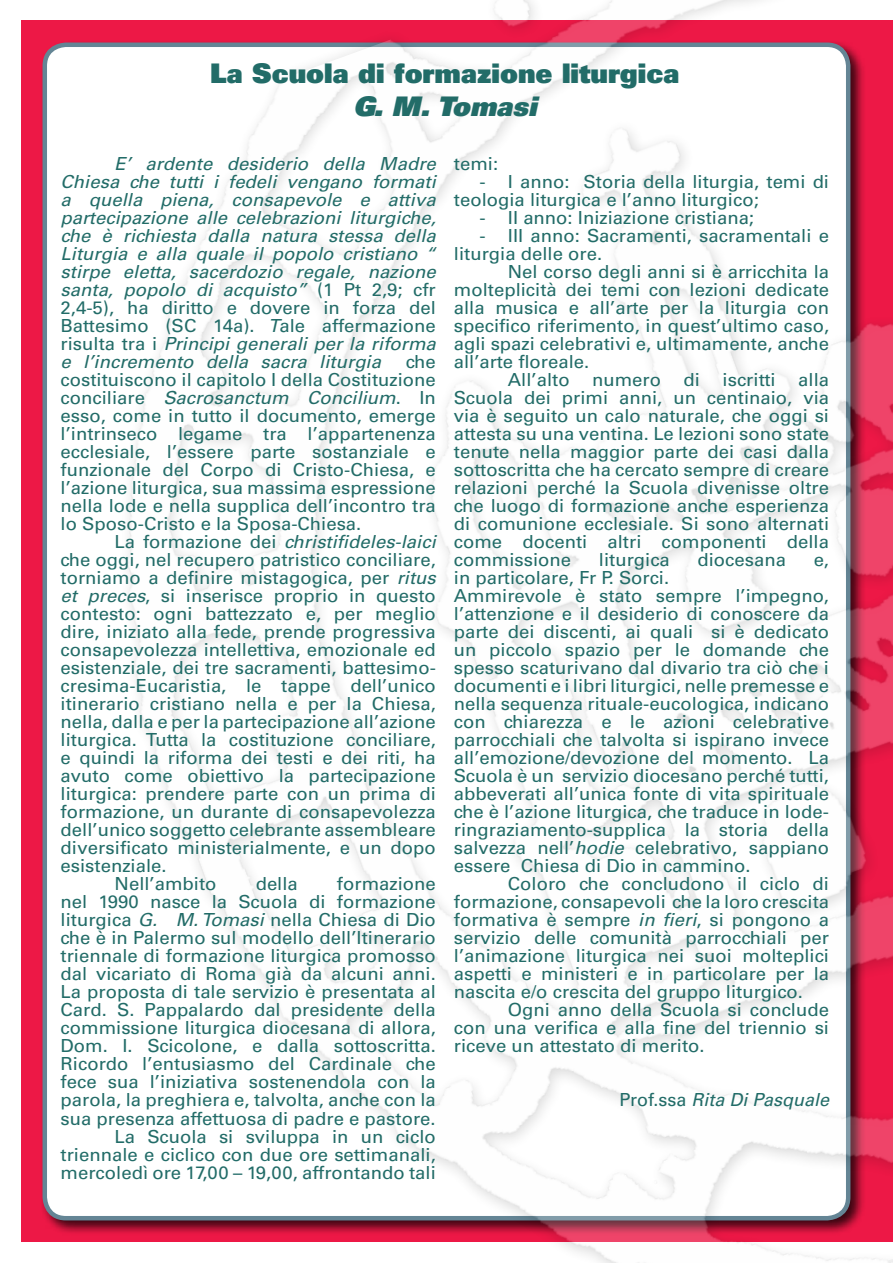
<style>
.page{position:relative;width:893px;height:1263px;background:#fff}
.page>*{position:absolute;margin:0;border:0;box-sizing:border-box;transform-origin:0 0}
.t1{font:27px "Univers LT Std X Black";color:#226c68}
.t2{font:27px "Univers LT Std X Black Obl";color:#226c68}
.t3{font:18px/18px "Univers LT Std";color:#226c68}
.t4{font:italic 18px/18px "Univers LT Std";color:#226c68;text-align:justify}
.s1{font-style:normal}
.s2{font-style:italic}
</style>
<div class="page">
<img style="left:21px;top:0;width:872px;height:1263px">
<h1 class="t1" style="left:210px;top:56px;width:471px">La Scuola di formazione liturgica</h1>
<h1 class="t2" style="left:353px;top:88px;width:185px">G. M. Tomasi</h1>
<p class="t4" style="left:61px;top:155px;width:377px;text-indent:54px">E’ ardente desiderio della Madre Chiesa che tutti i fedeli vengano formati a quella piena, consapevole e attiva partecipazione alle celebrazioni liturgiche, che è richiesta dalla natura stessa della Liturgia e alla quale il popolo cristiano “ stirpe eletta, sacerdozio regale, nazione santa, popolo di acquisto” <span class="s1">(1 Pt 2,9; cfr 2,4-5), ha diritto e dovere in forza del Battesimo (SC 14a).</span> T<span class="s1">ale affermazione risulta tra i</span> Principi generali per la riforma e l’incremento della sacra liturgia</p>
<p class="t3" style="left:61px;top:353px;width:377px;text-indent:345px">che costituiscono il capitolo I della Costituzione conciliare <span class="s2">Sacrosanctum Concilium</span>. In esso, come in tutto il documento, emerge l’intrinseco legame tra l’appartenenza ecclesiale, l’essere parte sostanziale e funzionale del Corpo di Cristo-Chiesa, e l’azione liturgica, sua massima espressione nella lode e nella supplica dell’incontro tra lo Sposo-Cristo e la Sposa-Chiesa.<br>L</p>
<p class="t4" style="left:125px;top:533px;width:312px"><span class="s1">a formazione dei</span> christifideles-laici</p>
<p class="t3" style="left:61px;top:551px;width:377px">che oggi, nel recupero patristico conciliare,</p>
<p class="t3" style="left:61px;top:569px;width:377px">torniamo a definire mistagogica, per <span class="s2">ritus</span></p>
<p class="t3" style="left:61px;top:587px;width:377px"><span class="s2">et preces</span>, si inserisce proprio in questo</p>
<p class="t3" style="left:61px;top:605px;width:377px">contesto: ogni battezzato e, per meglio</p>
<p class="t3" style="left:61px;top:623px;width:377px">dire, iniziato alla fede, prende progressiva</p>
<p class="t3" style="left:61px;top:641px;width:377px">consapevolezza intellettiva, emozionale ed</p>
<p class="t3" style="left:61px;top:659px;width:377px">esistenziale, dei tre sacramenti, battesimo-</p>
<p class="t3" style="left:61px;top:677px;width:377px">cresima-Eucaristia, le tappe dell’unico</p>
<p class="t3" style="left:61px;top:695px;width:377px">itinerario cristiano nella e per la Chiesa,</p>
<p class="t3" style="left:61px;top:713px;width:377px">nella, dalla e per la partecipazione all’azione</p>
<p class="t3" style="left:61px;top:731px;width:377px">liturgica. Tutta la costituzione conciliare,</p>
<p class="t3" style="left:61px;top:749px;width:377px">e quindi la riforma dei testi e dei riti, ha</p>
<p class="t3" style="left:61px;top:767px;width:377px">avuto come obiettivo la partecipazione</p>
<p class="t3" style="left:61px;top:785px;width:377px">liturgica: prendere parte con un prima di</p>
<p class="t3" style="left:61px;top:803px;width:377px">formazione, un durante di consapevolezza</p>
<p class="t3" style="left:61px;top:821px;width:377px">dell’unico soggetto celebrante assembleare</p>
<p class="t3" style="left:61px;top:839px;width:377px">diversificato ministerialmente, e un dopo</p>
<p class="t3" style="left:61px;top:857px;width:108px">esistenziale.</p>
<p class="t3" style="left:115px;top:875px;width:103px">Nell’ambito</p>
<p class="t3" style="left:256px;top:875px;width:44px">della</p>
<p class="t3" style="left:61px;top:875px;width:377px;text-align:justify;text-indent:276px">formazione nel 1990 nasce la Scuola di formazione liturgica <span class="s2">G. M. Tomasi</span> nella Chiesa di Dio che è in Palermo sul modello dell’Itinerario triennale di formazione liturgica promosso dal vicariato di Roma già da alcuni anni.<br>La proposta di tale servizio è presentata al Card. S. Pappalardo dal presidente della commissione liturgica diocesana di allora, Dom. I. Scicolone, e dalla sottoscritta.<br>Ricordo l’entusiasmo del Cardinale che fece sua l’iniziativa sostenendola con la parola, la preghiera e, talvolta, anche con la sua presenza affettuosa di padre e pastore.<br>L</p>
<p class="t3" style="left:61px;top:1127px;width:377px;text-align:justify;text-indent:64px">a Scuola si sviluppa in un ciclo triennale e ciclico con due ore settimanali, mercoledì ore 17,00 – 19,00, affrontando tali</p>
<p class="t3" style="left:454px;top:155px;width:46px">temi:</p>
<p class="t3" style="left:454px;top:173px;width:377px;text-indent:26px">- I anno: Storia della liturgia, temi di teologia liturgica e l’anno liturgico;</p>
<p class="t3" style="left:480px;top:209px;width:276px">- II anno: Iniziazione cristiana;</p>
<p class="t3" style="left:454px;top:227px;width:377px;text-indent:26px">- III anno: Sacramenti, sacramentali e liturgia delle ore.</p>
<p class="t3" style="left:454px;top:263px;width:377px;text-align:justify;text-indent:54px">Nel corso degli anni si è arricchita la molteplicità dei temi con lezioni dedicate alla musica e all’arte per la liturgia con specifico riferimento, in quest’ultimo caso, agli spazi celebrativi e, ultimamente, anche all’arte floreale.</p>
<p class="t3" style="left:454px;top:371px;width:377px;text-align:justify;text-indent:54px">All’alto numero di iscritti alla Scuola dei primi anni, un centinaio, via via è seguito un calo naturale, che oggi si attesta su una ventina. Le lezioni sono state tenute nella maggior parte dei casi dalla sottoscritta che ha cercato sempre di creare relazioni perché la Scuola divenisse oltre che luogo di formazione anche esperienza di comunione ecclesiale. Si sono alternati come docenti altri componenti della commissione</p>
<p class="t3" style="left:599px;top:551px;width:73px">liturgica</p>
<p class="t3" style="left:697px;top:551px;width:90px">diocesana</p>
<p class="t3" style="left:814px;top:551px;width:17px">e,</p>
<p class="t3" style="left:454px;top:569px;width:377px">in particolare, Fr P. Sorci.<br>Ammirevole è stato sempre l’impegno, l’attenzione e il desiderio di conoscere da parte dei discenti, ai quali si è dedicato un piccolo spazio per le domande che spesso scaturivano dal divario tra ciò che i documenti e i libri liturgici, nelle premesse e nella sequenza rituale-eucologica, indicano con chiarezza e le azioni celebrative parrocchiali che talvolta si ispirano invece all’emozione/devozione del momento. La Scuola è un servizio diocesano perché tutti, abbeverati all’unica fonte di vita spirituale che è l’azione liturgica, che traduce in lode&shy;ringraziamento-supplica la storia della salvezza nell’<span class="s2">hodie</span> celebrativo, sappiano essere Chiesa di Dio in cammino.</p>
<p class="t3" style="left:454px;top:875px;width:377px;text-indent:54px">Coloro che concludono il ciclo di formazione, consapevoli che la loro crescita formativa è sempre <span class="s2">in fieri</span>, si pongono a servizio delle comunità parrocchiali per l’animazione liturgica nei suoi molteplici aspetti e ministeri e in particolare per la nascita e/o crescita del gruppo liturgico.<br>O</p>
<p class="t3" style="left:454px;top:1001px;width:377px;text-align:justify;text-indent:68px">gni anno della Scuola si conclude con una verifica e alla fine del triennio si riceve un attestato di merito.</p>
<p class="t4" style="left:619px;top:1091px;width:211px"><span class="s1">Prof.ssa</span> Rita Di Pasquale</p>
</div>
